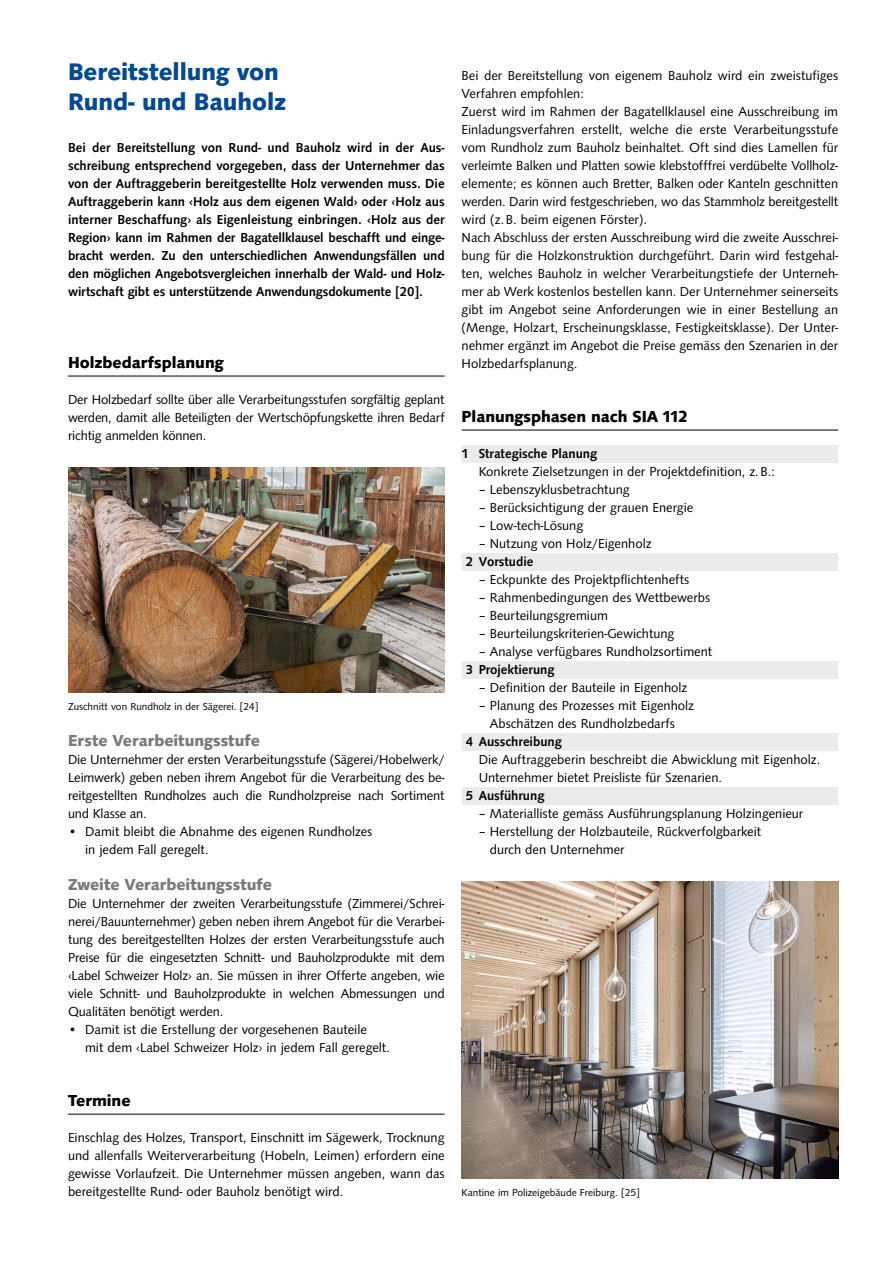
<style>
.page{position:relative;width:885px;height:1263px;background:#fff}
.page>*{position:absolute;margin:0;border:0;box-sizing:border-box;transform-origin:0 0}
.t1{font:700 24.75px/30px "Syntax";color:#004a94}
.t2{font:700 16.5px "Syntax";color:#000}
.t3{font:700 16.5px "Syntax";color:#797a79}
.t4{font:13.5px/18px "Syntax";color:#000}
.t5{font:500 13.5px/18px "Syntax";color:#000;text-align:justify}
.t6{font:10.5px "Syntax";color:#000}
</style>
<div class="page">
<hr style="left:68px;top:376px;width:376px;height:1px;background:#000">
<hr style="left:68px;top:1114px;width:376px;height:1px;background:#000">
<img style="left:68px;top:467px;width:376px;height:225px">
<img style="left:461px;top:881px;width:377px;height:297px">
<hr style="left:461px;top:430px;width:377px;height:1px;background:#000">
<div style="left:461px;top:445px;width:377px;height:18px;background:#eaebeb"></div>
<div style="left:461px;top:553px;width:377px;height:18px;background:#eaebeb"></div>
<div style="left:461px;top:661px;width:377px;height:18px;background:#eaebeb"></div>
<div style="left:461px;top:733px;width:377px;height:18px;background:#eaebeb"></div>
<div style="left:461px;top:787px;width:377px;height:18px;background:#eaebeb"></div>
<h1 class="t1" style="left:68px;top:57px;width:220px">Bereitstellung von<br>Rund- und Bauholz</h1>
<p class="t5" style="left:68px;top:139px;width:378px">Bei der Bereitstellung von Rund- und Bauholz wird in der Aus&shy;schreibung entsprechend vorgegeben, dass der Unternehmer das von der Auftraggeberin bereitgestellte Holz verwenden muss. Die Auftraggeberin kann ‹Holz aus dem eigenen Wald› oder ‹Holz aus interner Beschaffung› als Eigenleistung einbringen. ‹Holz aus der Region› kann im Rahmen der Bagatellklausel beschafft und einge&shy;bracht werden. Zu den unterschiedlichen Anwendungsfällen und den möglichen Angebotsvergleichen innerhalb der Wald- und Holz&shy;wirtschaft gibt es unterstützende Anwendungsdokumente [20].</p>
<p class="t2" style="left:68px;top:353px;width:157px">Holzbedarfsplanung</p>
<p class="t4" style="left:68px;top:391px;width:378px;text-align:justify">Der Holzbedarf sollte über alle Verarbeitungsstufen sorgfältig geplant werden, damit alle Beteiligten der Wertschöpfungskette ihren Bedarf richtig anmelden können.</p>
<p class="t6" style="left:68px;top:701px;width:192px">Zuschnitt von Rundholz in der Sägerei. [24]</p>
<p class="t3" style="left:68px;top:731px;width:193px">Erste Verarbeitungsstufe</p>
<p class="t4" style="left:68px;top:751px;width:378px;text-align:justify">Die Unternehmer der ersten Verarbeitungsstufe (Sägerei/Hobelwerk/ Leimwerk) geben neben ihrem Angebot für die Verarbeitung des be&shy;reitgestellten Rundholzes auch die Rundholzpreise nach Sortiment und Klasse an.</p>
<p class="t4" style="left:85px;top:823px;width:289px;text-indent:-17px">• Damit bleibt die Abnahme des eigenen Rundholzes in jedem Fall geregelt.</p>
<p class="t3" style="left:68px;top:875px;width:205px">Zweite Verarbeitungsstufe</p>
<p class="t4" style="left:68px;top:895px;width:378px;text-align:justify">Die Unternehmer der zweiten Verarbeitungsstufe (Zimmerei/Schrei&shy;nerei/Bauunternehmer) geben neben ihrem Angebot für die Verarbei&shy;tung des bereitgestellten Holzes der ersten Verarbeitungsstufe auch Preise für die eingesetzten Schnitt- und Bauholzprodukte mit dem ‹Label Schweizer Holz› an. Sie müssen in ihrer Offerte angeben, wie viele Schnitt- und Bauholzprodukte in welchen Abmessungen und Qualitäten benötigt werden.</p>
<p class="t4" style="left:85px;top:1021px;width:306px;text-indent:-17px">• Damit ist die Erstellung der vorgesehenen Bauteile<br>mit dem ‹Label Schweizer Holz› in jedem Fall geregelt.</p>
<p class="t2" style="left:68px;top:1091px;width:64px">Termine</p>
<p class="t4" style="left:68px;top:1129px;width:378px;text-align:justify">Einschlag des Holzes, Transport, Einschnitt im Sägewerk, Trocknung und allenfalls Weiterverarbeitung (Hobeln, Leimen) erfordern eine gewisse Vorlaufzeit. Die Unternehmer müssen angeben, wann das bereitgestellte Rund- oder Bauholz benötigt wird.</p>
<p class="t4" style="left:461px;top:67px;width:378px">Bei der Bereitstellung von eigenem Bauholz wird ein zweistufiges Verfahren empfohlen:<br>Zuerst wird im Rahmen der Bagatellklausel eine Ausschreibung im Einladungsverfahren erstellt, welche die erste Verarbeitungsstufe vom Rundholz zum Bauholz beinhaltet. Oft sind dies Lamellen für verleimte Balken und Platten sowie klebstofffrei verdübelte Vollholz&shy;elemente; es können auch Bretter, Balken oder Kanteln geschnitten werden. Darin wird festgeschrieben, wo das Stammholz bereitgestellt wird (z.B. beim eigenen Förster).<br>Nach Abschluss der ersten Ausschreibung wird die zweite Ausschrei&shy;bung für die Holzkonstruktion durchgeführt. Darin wird festgehal&shy;ten, welches Bauholz in welcher Verarbeitungstiefe der Unterneh&shy;mer ab Werk kostenlos bestellen kann. Der Unternehmer seinerseits gibt im Angebot seine Anforderungen wie in einer Bestellung an (Menge, Holzart, Erscheinungsklasse, Festigkeitsklasse). Der Unter&shy;nehmer ergänzt im Angebot die Preise gemäss den Szenarien in der Holzbedarfsplanung.</p>
<p class="t2" style="left:461px;top:407px;width:228px">Planungsphasen nach SIA 112</p>
<p class="t5" style="left:461px;top:445px;width:137px">1 Strategische Planung</p>
<p class="t4" style="left:478px;top:463px;width:298px">Konkrete Zielsetzungen in der Projektdefinition, z.B.:</p>
<p class="t4" style="left:478px;top:481px;width:152px">– Lebenszyklusbetrachtung</p>
<p class="t4" style="left:478px;top:499px;width:216px">– Berücksichtigung der grauen Energie</p>
<p class="t4" style="left:478px;top:517px;width:106px">– Low-tech-Lösung</p>
<p class="t4" style="left:478px;top:535px;width:174px">– Nutzung von Holz/Eigenholz</p>
<p class="t5" style="left:465px;top:553px;width:69px">2 Vorstudie</p>
<p class="t4" style="left:478px;top:571px;width:212px">– Eckpunkte des Projektpflichtenhefts</p>
<p class="t4" style="left:478px;top:589px;width:233px">– Rahmenbedingungen des Wettbewerbs</p>
<p class="t4" style="left:478px;top:607px;width:131px">– Beurteilungsgremium</p>
<p class="t4" style="left:478px;top:625px;width:197px">– Beurteilungskriterien-Gewichtung</p>
<p class="t4" style="left:478px;top:643px;width:235px">– Analyse verfügbares Rundholzsortiment</p>
<p class="t5" style="left:465px;top:661px;width:90px">3 Projektierung</p>
<p class="t4" style="left:478px;top:679px;width:210px">– Definition der Bauteile in Eigenholz</p>
<p class="t4" style="left:478px;top:697px;width:217px;text-align:center">– Planung des Prozesses mit Eigenholz<br>Abschätzen des Rundholzbedarfs</p>
<p class="t5" style="left:465px;top:733px;width:98px">4 Ausschreibung</p>
<p class="t4" style="left:478px;top:751px;width:343px">Die Auftraggeberin beschreibt die Abwicklung mit Eigenholz.<br>Unternehmer bietet Preisliste für Szenarien.</p>
<p class="t5" style="left:465px;top:787px;width:80px">5 Ausführung</p>
<p class="t4" style="left:478px;top:805px;width:326px">– Materialliste gemäss Ausführungsplanung Holzingenieur</p>
<p class="t4" style="left:489px;top:823px;width:273px;text-indent:-11px">– Herstellung der Holzbauteile, Rückverfolgbarkeit durch den Unternehmer</p>
<p class="t6" style="left:461px;top:1187px;width:180px">Kantine im Polizeigebäude Freiburg. [25]</p>
</div>
